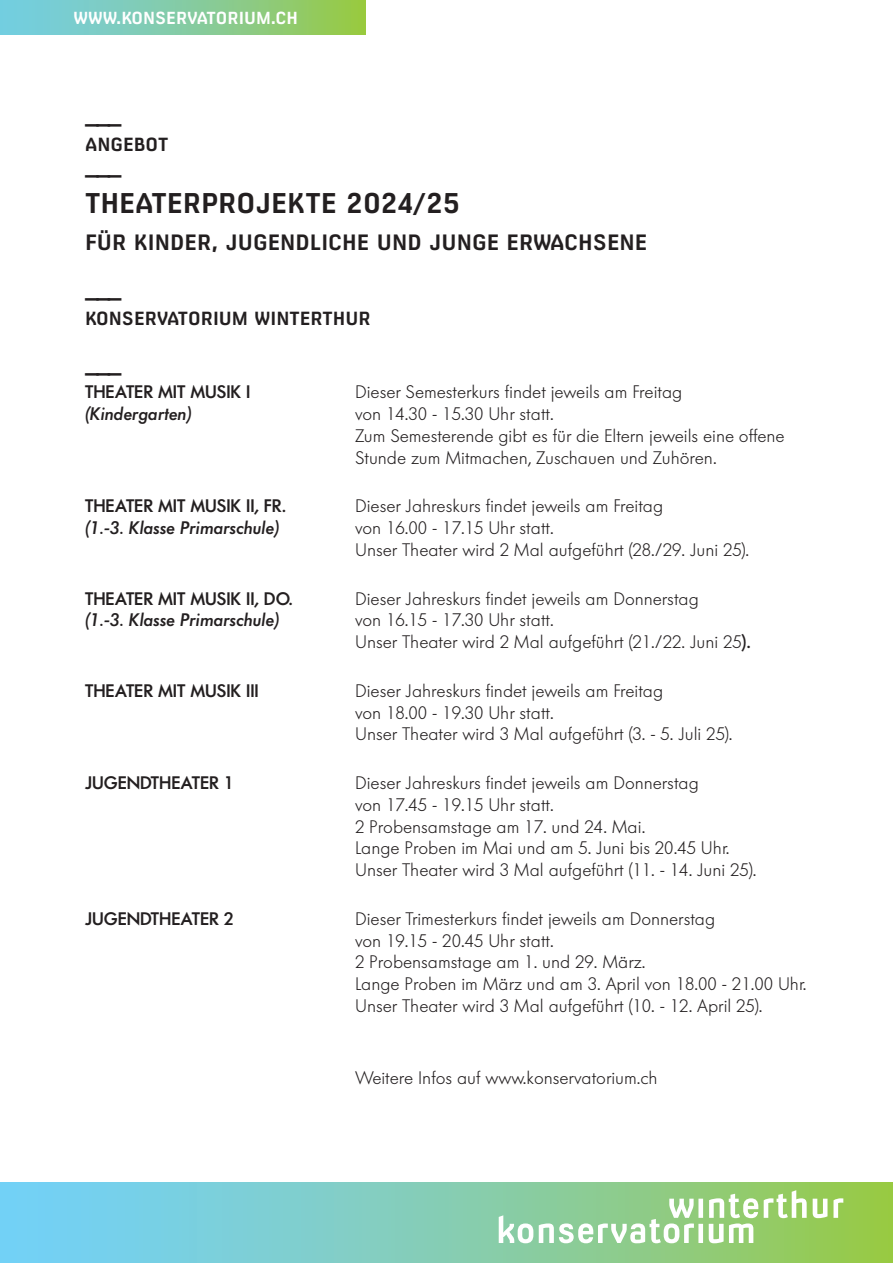
<style>
.page{position:relative;width:893px;height:1263px;background:#fff}
.page>*{position:absolute;margin:0;border:0;box-sizing:border-box;transform-origin:0 0}
.t1{font:700 27px "Milibus Rg";color:#231f20}
.Strich{font:700 22.5px "Milibus Rg";color:#231f20}
.t2{font:700 21px "Milibus Rg";color:#231f20}
.Untertitel{font:300 18px/21.8px "Futura BQ";color:#231f20}
.Untertitel-2{font:500 18px "Futura BQ";color:#231f20}
.Untertitel-3{font:italic 500 18px "Futura BQ";color:#231f20}
.Titel_klein{font:700 18px "Milibus Rg";color:#231f20}
.t3{font:700 16.5px "Milibus Rg";color:#fff}
.s1{font-weight:500}
</style>
<div class="page">
<div style="left:0;top:0;width:365px;height:34px;background:linear-gradient(to right,#72ceef,#98c94b)"></div>
<svg style="left:0;top:1182px;width:893px;height:81px;background:#82cdba"></svg>
<svg style="left:499px;top:1190px;width:344px;height:53px"></svg>
<p class="t3" style="left:74px;top:8px;width:226px">WWW.KONSERVATORIUM.CH</p>
<p class="Strich" style="left:85px;top:102px;width:38px">___</p>
<p class="Titel_klein" style="left:85px;top:134px;width:85px">ANGEBOT</p>
<p class="Strich" style="left:85px;top:153px;width:38px">___</p>
<p class="t1" style="left:85px;top:186px;width:377px">THEATERPROJEKTE 2024/25</p>
<p class="t2" style="left:85px;top:230px;width:564px">FÜR KINDER, JUGENDLICHE UND JUNGE ERWACHSENE</p>
<p class="Strich" style="left:85px;top:276px;width:38px">___</p>
<p class="Titel_klein" style="left:85px;top:308px;width:287px">KONSERVATORIUM WINTERTHUR</p>
<p class="Strich" style="left:85px;top:351px;width:38px">___</p>
<p class="Untertitel-2" style="left:85px;top:380px;width:167px">THEATER MIT MUSIK I</p>
<p class="Untertitel" style="left:355px;top:381px;width:329px">Dieser Semesterkurs findet jeweils am Freitag</p>
<p class="Untertitel-3" style="left:85px;top:402px;width:107px">(Kindergarten)</p>
<p class="Untertitel" style="left:355px;top:403px;width:200px">von 14.30 - 15.30 Uhr statt.</p>
<p class="Untertitel" style="left:355px;top:425px;width:431px">Zum Semesterende gibt es für die Eltern jeweils eine offene<br>Stunde zum Mitmachen, Zuschauen und Zuhören.</p>
<p class="Untertitel-2" style="left:85px;top:494px;width:203px">THEATER MIT MUSIK II, FR.</p>
<p class="Untertitel" style="left:355px;top:495px;width:310px">Dieser Jahreskurs findet jeweils am Freitag</p>
<p class="Untertitel-3" style="left:85px;top:516px;width:195px">(1.-3. Klasse Primarschule)</p>
<p class="Untertitel" style="left:355px;top:517px;width:200px">von 16.00 - 17.15 Uhr statt.</p>
<p class="Untertitel" style="left:355px;top:539px;width:396px">Unser Theater wird 2 Mal aufgeführt (28./29. Juni 25).</p>
<p class="Untertitel-2" style="left:85px;top:587px;width:209px">THEATER MIT MUSIK II, DO.</p>
<p class="Untertitel" style="left:355px;top:587px;width:345px">Dieser Jahreskurs findet jeweils am Donnerstag</p>
<p class="Untertitel-3" style="left:85px;top:608px;width:195px">(1.-3. Klasse Primarschule)</p>
<p class="Untertitel" style="left:355px;top:609px;width:200px">von 16.15 - 17.30 Uhr statt.</p>
<p class="Untertitel" style="left:355px;top:631px;width:397px">Unser Theater wird 2 Mal aufgeführt (21./22. Juni 25<span class="s1">).</span></p>
<p class="Untertitel-2" style="left:85px;top:679px;width:175px">THEATER MIT MUSIK III</p>
<p class="Untertitel" style="left:355px;top:680px;width:310px">Dieser Jahreskurs findet jeweils am Freitag von 18.00 - 19.30 Uhr statt.</p>
<p class="Untertitel" style="left:355px;top:723px;width:379px">Unser Theater wird 3 Mal aufgeführt (3. - 5. Juli 25).</p>
<p class="Untertitel-2" style="left:85px;top:771px;width:151px">JUGENDTHEATER 1</p>
<p class="Untertitel" style="left:355px;top:772px;width:345px">Dieser Jahreskurs findet jeweils am Donnerstag von 17.45 - 19.15 Uhr statt.</p>
<p class="Untertitel" style="left:355px;top:815px;width:292px">2 Probensamstage am 17. und 24. Mai.</p>
<p class="Untertitel" style="left:355px;top:837px;width:376px">Lange Proben im Mai und am 5. Juni bis 20.45 Uhr.</p>
<p class="Untertitel" style="left:355px;top:859px;width:403px">Unser Theater wird 3 Mal aufgeführt (11. - 14. Juni 25).</p>
<p class="Untertitel-2" style="left:85px;top:907px;width:151px">JUGENDTHEATER 2</p>
<p class="Untertitel" style="left:355px;top:908px;width:362px">Dieser Trimesterkurs findet jeweils am Donnerstag</p>
<p class="Untertitel" style="left:355px;top:929px;width:200px">von 19.15 - 20.45 Uhr statt.</p>
<p class="Untertitel" style="left:355px;top:951px;width:292px">2 Probensamstage am 1. und 29. März.</p>
<p class="Untertitel" style="left:355px;top:973px;width:453px">Lange Proben im März und am 3. April von 18.00 - 21.00 Uhr.<br>Unser Theater wird 3 Mal aufgeführt (10. - 12. April 25).</p>
<p class="Untertitel" style="left:355px;top:1067px;width:304px">Weitere Infos auf www.konservatorium.ch</p>
</div>
